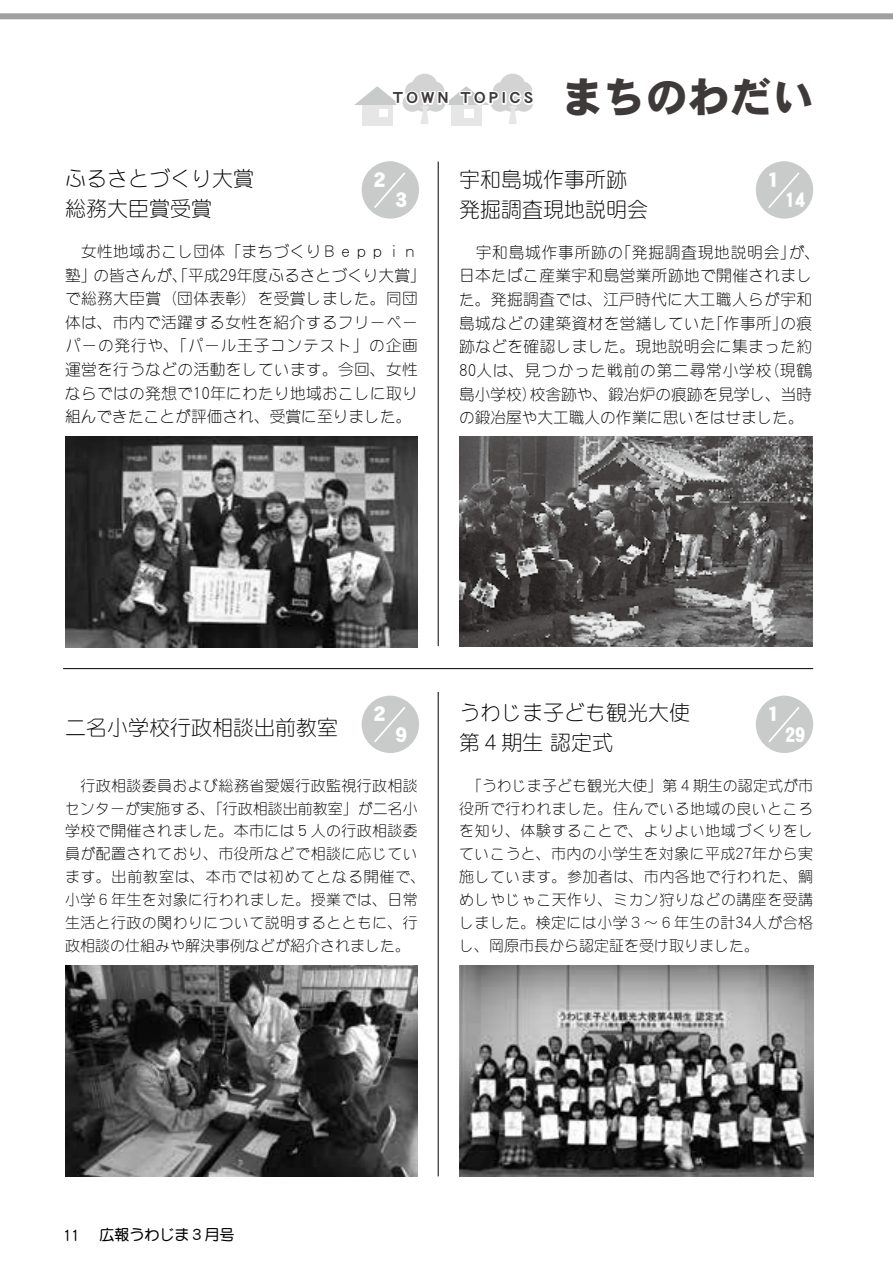
<style>
.page{position:relative;width:893px;height:1263px;background:#fff}
.page>*{position:absolute;margin:0;border:0;box-sizing:border-box;transform-origin:0 0}
.広報うわじま{font:42px "DFHS Gothic Std W9";color:#3e3a39}
.t1{font:21px "DFSM Gothic Std W2";color:#000}
.t2{font:20.25px "DFHS Gothic Std W9";color:#fff}
.広報うわじま-2{font:16.5px "DFHS Gothic Std W9";letter-spacing:.2em;color:#3e3a39}
.広報うわじま-3{font:15.75px/23.7px "DFSM Gothic Std W2";letter-spacing:.02em;color:#000}
.広報うわじま-4{font:15px/22.8px "DFSM Gothic Std W2";letter-spacing:.025em;color:#000}
.t3{font:15px "DF Maru Gothic Std W7";color:#000}
.s1{font-size:18.15px}
.s2{font-size:17.25px}
</style>
<div class="page">
<div style="left:0;top:13px;width:893px;height:6px;background:#9fa0a0"></div>
<hr style="left:63px;top:668px;width:750px;height:1px;background:#000">
<hr style="left:438px;top:162px;width:1px;height:484px;background:#000">
<div style="left:451px;top:105px;width:30px;height:20px;background:#e6e6e6"></div>
<div style="left:362px;top:105px;width:30px;height:20px;background:#e6e6e6"></div>
<svg style="left:354px;top:74px;width:179px;height:50px"></svg>
<div style="left:362px;top:696px;width:57px;height:57px;background:#c9caca;border-radius:50%"></div>
<svg style="left:374px;top:707px;width:31px;height:35px"></svg>
<div style="left:756px;top:696px;width:57px;height:57px;background:#c9caca;border-radius:50%"></div>
<svg style="left:768px;top:707px;width:32px;height:35px"></svg>
<img style="left:459px;top:965px;width:354px;height:211px">
<img style="left:65px;top:965px;width:353px;height:211px">
<div style="left:756px;top:161px;width:57px;height:58px;background:#c9caca;border-radius:50%"></div>
<svg style="left:768px;top:172px;width:32px;height:36px"></svg>
<img style="left:65px;top:436px;width:353px;height:211px">
<div style="left:362px;top:161px;width:57px;height:58px;background:#c9caca;border-radius:50%"></div>
<svg style="left:374px;top:172px;width:31px;height:36px"></svg>
<hr style="left:438px;top:692px;width:1px;height:484px;background:#000">
<img style="left:459px;top:436px;width:353px;height:210px">
<p class="t1" style="left:65px;top:167px;width:191px">ふるさとづくり大賞</p>
<p class="t1" style="left:65px;top:197px;width:149px">総務大臣賞受賞</p>
<p class="広報うわじま-2" style="left:393px;top:89px;width:142px">TOWN TOPICS</p>
<p class="広報うわじま" style="left:562px;top:74px;width:253px">まちのわだい</p>
<p class="t2" style="left:369px;top:169px;width:22px">２</p>
<p class="t2" style="left:391px;top:189px;width:22px">３</p>
<p class="t1" style="left:459px;top:168px;width:169px">宇和島城作事所跡</p>
<p class="t1" style="left:459px;top:198px;width:190px">発掘調査現地説明会</p>
<p class="t2" style="left:764px;top:169px;width:22px">１</p>
<p class="t2" style="left:785px;top:189px;width:22px">14</p>
<p class="広報うわじま-3" style="left:65px;top:239px;width:362px">　女性地域おこし団体「まちづくりＢｅｐｐｉｎ塾」の皆さんが、「平成<span class="s1">29</span>年度ふるさとづくり大賞」で総務大臣賞（団体表彰）を受賞しました。同団体は、市内で活躍する女性を紹介するフリーペーパーの発行や、「パール王子コンテスト」の企画運営を行うなどの活動をしています。今回、女性ならではの発想で<span class="s1">10</span>年にわたり地域おこしに取り組んできたことが評価され、受賞に至りました。</p>
<p class="広報うわじま-3" style="left:459px;top:240px;width:363px">　宇和島城作事所跡の「発掘調査現地説明会」が、日本たばこ産業宇和島営業所跡地で開催されました。発掘調査では、江戸時代に大工職人らが宇和島城などの建築資材を営繕していた「作事所」の痕跡などを確認しました。現地説明会に集まった約<br><span class="s1">80</span>人は、見つかった戦前の第二尋常小学校（現鶴島小学校）校舎跡や、鍛冶炉の痕跡を見学し、当時の鍛冶屋や大工職人の作業に思いをはせました。</p>
<p class="t1" style="left:65px;top:716px;width:275px">二名小学校行政相談出前教室</p>
<p class="t2" style="left:369px;top:703px;width:22px">２</p>
<p class="t2" style="left:391px;top:723px;width:22px">９</p>
<p class="t1" style="left:459px;top:701px;width:232px">うわじま子ども観光大使</p>
<p class="t1" style="left:459px;top:731px;width:155px">第４期生認定式</p>
<p class="t2" style="left:764px;top:703px;width:22px">１</p>
<p class="t2" style="left:785px;top:723px;width:22px">29</p>
<p class="広報うわじま-4" style="left:65px;top:774px;width:362px">　行政相談委員および総務省愛媛行政監視行政相談センターが実施する、「行政相談出前教室」が二名小学校で開催されました。本市には５人の行政相談委員が配置されており、市役所などで相談に応じています。出前教室は、本市では初めてとなる開催で、小学６年生を対象に行われました。授業では、日常生活と行政の関わりについて説明するとともに、行政相談の仕組みや解決事例などが紹介されました。</p>
<p class="広報うわじま-4" style="left:459px;top:774px;width:356px;text-align:justify">　「うわじま子ども観光大使」第４期生の認定式が市役所で行われました。住んでいる地域の良いところを知り、体験することで、よりよい地域づくりをしていこうと、市内の小学生を対象に平成<span class="s2">27</span>年から実施しています。参加者は、市内各地で行われた、鯛めしやじゃこ天作り、ミカン狩りなどの講座を受講しました。検定には小学３～６年生の計<span class="s2">34</span>人が合格し、岡原市長から認定証を受け取りました。</p>
<p class="t3" style="left:63px;top:1227px;width:173px"><span class="s2">11</span> 　広報うわじま３月号</p>
</div>
